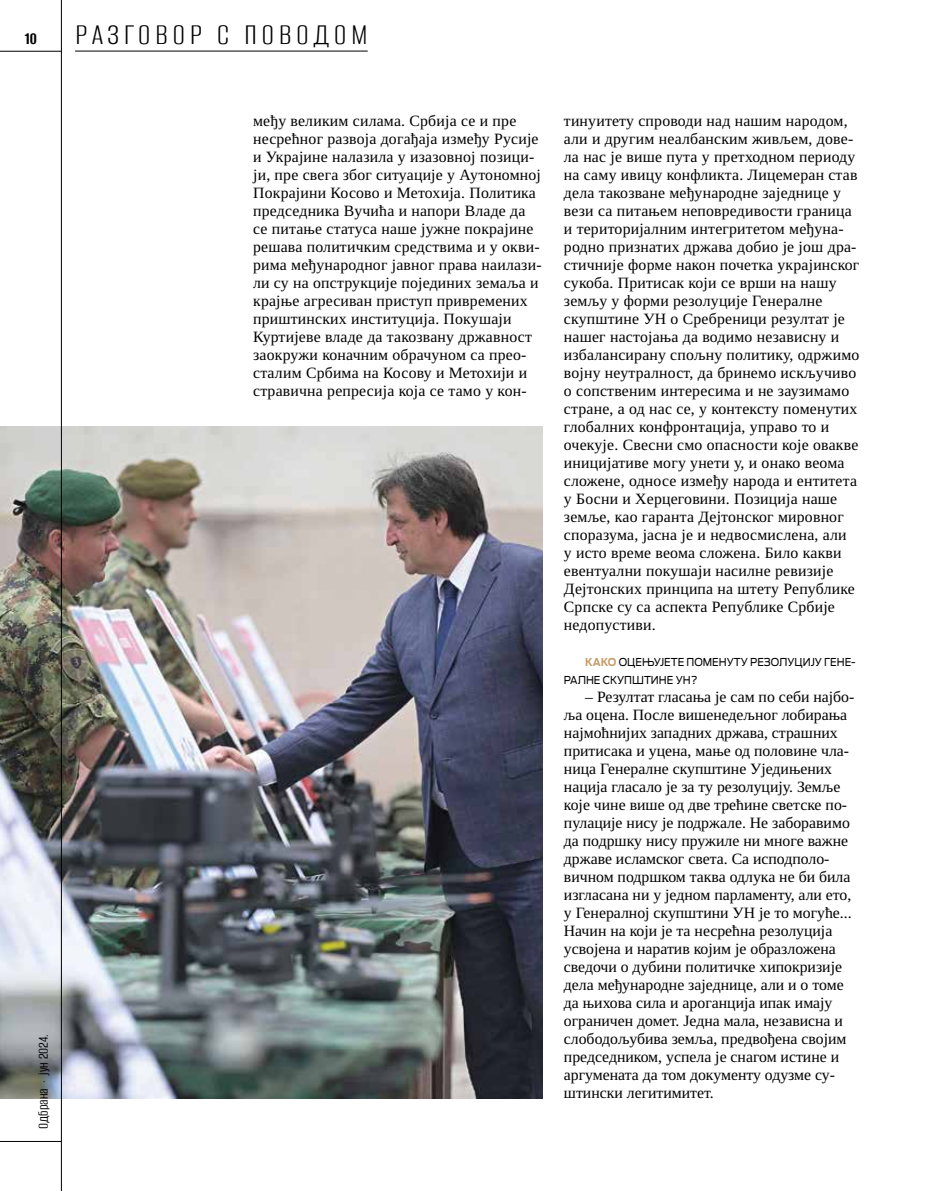
<style>
.page{position:relative;width:936px;height:1191px;background:#fff}
.page>*{position:absolute;margin:0;border:0;box-sizing:border-box;transform-origin:0 0}
.t1{font:100 31.5px "Alumni Sans";letter-spacing:.14em;color:#000}
.t2{font:100 18px "Alumni Sans";color:#000}
.t3{font:15.75px/18px "Tinos";letter-spacing:.015em;color:#000}
.t4{font:100 15px "Alumni Sans";color:#000}
.t5{font:10.8px/18px "Ford Antenna";color:#000;scale:.93 1}
.s1{font-weight:700;color:#c79d68}
</style>
<div class="page">
<img style="left:0;top:427px;width:542px;height:671px">
<hr style="left:0;top:51px;width:61px;height:1px;background:#000">
<hr style="left:61px;top:0;width:1px;height:1191px;background:#000">
<hr style="left:0;top:1141px;width:61px;height:1px;background:#000">
<hr style="left:75px;top:51px;width:292px;height:1px;background:#000">
<p class="t2" style="left:25px;top:30px;width:13px">10</p>
<p class="t4" style="left:36px;top:1129px;width:97px;rotate:-90deg">Одбрана . јун 2024.</p>
<h1 class="t1" style="left:75px;top:19px;width:294px">РАЗГОВОР С ПОВОДОМ</h1>
<p class="t3" style="left:253px;top:112px;width:290px">међу великим силама. Србија се и пре несрећног развоја догађаја између Русије и Украјине налазила у изазовној позици&shy;ји, пре свега због ситуације у Аутономној Покрајини Косово и Метохија. Политика председника Вучића и напори Владе да се питање статуса наше јужне покрајине решава политичким средствима и у окви&shy;рима међународног јавног права наилази&shy;ли су на опструкције појединих земаља и крајње агресиван приступ привремених приштинских институција. Покушаји Куртијеве владе да такозвану државност заокружи коначним обрачуном са прео&shy;сталим Србима на Косову и Метохији и стравична репресија која се тамо у кон-</p>
<p class="t3" style="left:564px;top:112px;width:297px">тинуитету спроводи над нашим народом, али и другим неалбанским живљем, дове&shy;ла нас је више пута у претходном периоду на саму ивицу конфликта. Лицемеран став дела такозване међународне заједнице у вези са питањем неповредивости граница и територијалним интегритетом међуна&shy;родно признатих држава добио је још дра&shy;стичније форме након почетка украјинског сукоба. Притисак који се врши на нашу земљу у форми резолуције Генералне скупштине УН о Сребреници резултат је нашег настојања да водимо независну и избалансирану спољну политику, одржимо војну неутралност, да бринемо искључиво о сопственим интересима и не заузимамо стране, а од нас се, у контексту поменутих глобалних конфронтација, управо то и очекује. Свесни смо опасности које овакве иницијативе могу унети у, и онако веома сложене, односе између народа и ентитета у Босни и Херцеговини. Позиција наше земље, као гаранта Дејтонског мировног споразума, јасна је и недвосмислена, али<br>у исто време веома сложена. Било какви евентуални покушаји насилне ревизије Дејтонских принципа на штету Републике Српске су са аспекта Републике Србије недопустиви.</p>
<p class="t5" style="left:564px;top:652px;width:315px;text-indent:21px"><span class="s1">КАКО</span> ОЦЕЊУЈЕТЕ ПОМЕНУТУ РЕЗОЛУЦИЈУ ГЕНЕ-<br>РАЛНЕ СКУПШТИНЕ УН?</p>
<p class="t3" style="left:564px;top:688px;width:292px;text-indent:21px">– Резултат гласања је сам по себи најбо&shy;ља оцена. После вишенедељног лобирања најмоћнијих западних држава, страшних притисака и уцена, мање од половине чла&shy;ница Генералне скупштине Уједињених нација гласало је за ту резолуцију. Земље које чине више од две трећине светске по&shy;пулације нису је подржале. Не заборавимо да подршку нису пружиле ни многе важне државе исламског света. Са исподполо&shy;вичном подршком таква одлука не би била изгласана ни у једном парламенту, али ето, у Генералној скупштини УН је то могуће...<br>Начин на који је та несрећна резолуција усвојена и наратив којим је образложена сведочи о дубини политичке хипокризије дела међународне заједнице, али и о томе да њихова сила и ароганција ипак имају ограничен домет. Једна мала, независна и слободољубива земља, предвођена својим председником, успела је снагом истине и аргумената да том документу одузме су&shy;штински легитимитет.</p>
</div>
